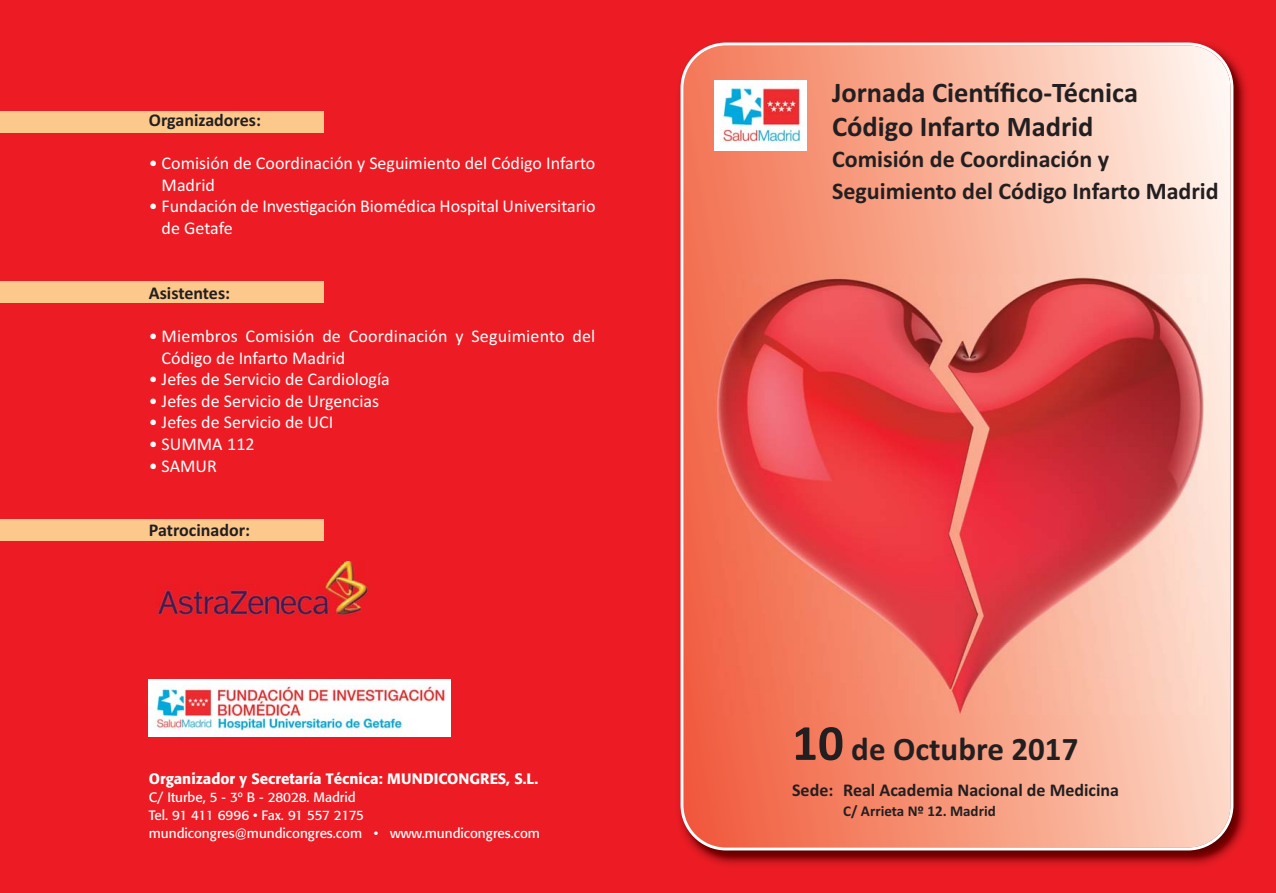
<style>
.page{position:relative;width:1276px;height:893px;background:#ed1c24}
.page>*{position:absolute;margin:0;border:0;box-sizing:border-box;transform-origin:0 0}
.t1{font:700 33px "Calibri";color:#231f20}
.t2{font:700 28.5px/34.2px "Calibri";color:#231f20}
.t3{font:700 24px/32.1px "Calibri";color:#231f20}
.t4{font:18px/21.6px "Calibri";color:#fff}
.t5{font:700 18px "Calibri";color:#231f20}
.t6{font:500 15px "Formata";color:#fff}
.t7{font:700 15px "Calibri";color:#231f20}
.t8{font:13.5px/18px "Formata";color:#fff}
.s1{font-size:51px}
</style>
<div class="page">
<img style="left:678px;top:42px;width:569px;height:824px">
<svg style="left:680px;top:43px;width:553px;height:807px;background:#f7aa93"></svg>
<img style="left:713px;top:274px;width:494px;height:440px">
<div style="left:0;top:111px;width:323px;height:21px;background:#fdc88c"></div>
<div style="left:0;top:281px;width:323px;height:21px;background:#fdc88c"></div>
<div style="left:0;top:519px;width:323px;height:21px;background:#fdc88c"></div>
<img style="left:156px;top:562px;width:213px;height:53px">
<img style="left:148px;top:680px;width:302px;height:57px">
<img style="left:714px;top:81px;width:92px;height:69px">
<p class="t5" style="left:149px;top:114px;width:114px">Organizadores:</p>
<p class="t4" style="left:162px;top:154px;width:435px;text-indent:-13px">• Comisión de Coordinación y Seguimiento del Código Infarto<br>Madrid</p>
<p class="t4" style="left:162px;top:197px;width:435px;text-indent:-13px">• Fundación de Investigación Biomédica Hospital Universitario de Getafe</p>
<p class="t5" style="left:149px;top:287px;width:83px">Asistentes:</p>
<p class="t4" style="left:162px;top:327px;width:435px;text-indent:-13px">• Miembros Comisión de Coordinación y Seguimiento del<br>Código de Infarto Madrid</p>
<p class="t4" style="left:149px;top:370px;width:242px">• Jefes de Servicio de Cardiología</p>
<p class="t4" style="left:149px;top:392px;width:232px">• Jefes de Servicio de Urgencias</p>
<p class="t4" style="left:149px;top:413px;width:186px">• Jefes de Servicio de UCI</p>
<p class="t4" style="left:149px;top:435px;width:107px">• SUMMA 112</p>
<p class="t4" style="left:149px;top:456px;width:70px">• SAMUR</p>
<p class="t5" style="left:149px;top:524px;width:103px">Patrocinador:</p>
<p class="t6" style="left:149px;top:772px;width:391px">Organizador y Secretaría Técnica: MUNDICONGRES, S.L.</p>
<p class="t8" style="left:149px;top:789px;width:393px">C/ Iturbe, 5 - 3º B - 28028. Madrid<br>Tel. 91 411 6996 • Fax. 91 557 2175 mundicongres@mundicongres.com • www.mundicongres.com</p>
<h2 class="t2" style="left:832px;top:78px;width:307px">Jornada Científico-Técnica<br>Código Infarto Madrid</h2>
<h3 class="t3" style="left:832px;top:145px;width:388px">Comisión de Coordinación y<br>Seguimiento del Código Infarto Madrid</h3>
<h1 class="t1" style="left:792px;top:737px;width:288px"><span class="s1">10</span> de Octubre 2017</h1>
<p class="t5" style="left:792px;top:784px;width:328px">Sede: Real Academia Nacional de Medicina</p>
<p class="t7" style="left:843px;top:805px;width:154px">C/ Arrieta Nº 12. Madrid</p>
</div>
